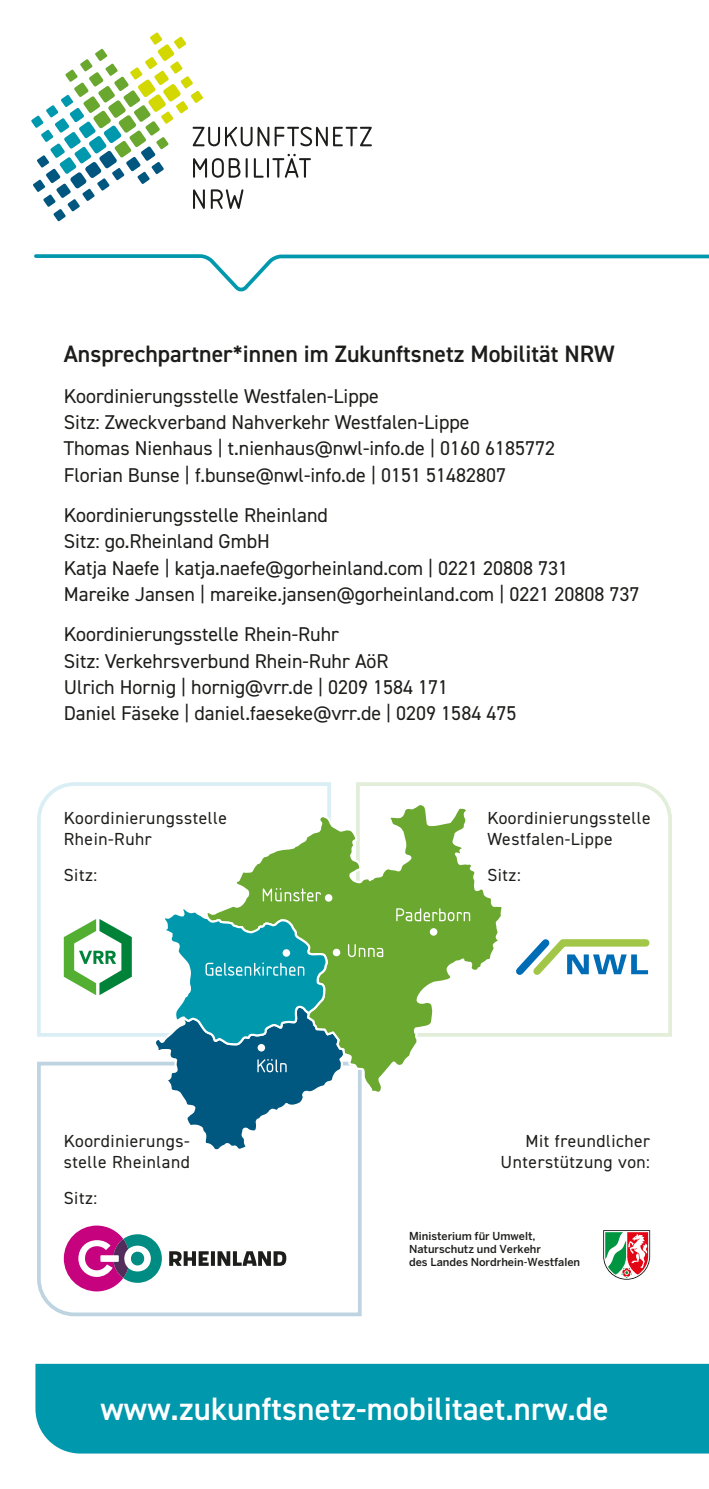
<style>
.page{position:relative;width:709px;height:1489px;background:#fff}
.page>*{position:absolute;margin:0;border:0;box-sizing:border-box;transform-origin:0 0}
.t1{font:600 32.5px "DIN2014";letter-spacing:.005em;color:#fff}
.t2{font:600 23.75px "DIN2014";color:#1d1d1b}
.t3{font:20px/26.2px "DIN2014";color:#1d1d1b}
.t4{font:17.5px/21px "DIN2014";letter-spacing:.03em;color:#1d1d1b}
.t5{font:500 11px/13px "Benton Sans";color:#1d1d1b}
</style>
<div class="page">
<svg style="left:37px;top:1061px;width:325px;height:256px"></svg>
<svg style="left:603px;top:1230px;width:47px;height:49px"></svg>
<svg style="left:169px;top:1251px;width:117px;height:14px"></svg>
<svg style="left:64px;top:1225px;width:98px;height:66px"></svg>
<svg style="left:34px;top:254px;width:675px;height:38px"></svg>
<svg style="left:31px;top:32px;width:341px;height:189px"></svg>
<div style="left:35px;top:1363px;width:674px;height:90px;background:#0098ad"></div>
<svg style="left:37px;top:782px;width:294px;height:255px"></svg>
<svg style="left:356px;top:782px;width:316px;height:255px"></svg>
<svg style="left:64px;top:918px;width:68px;height:77px"></svg>
<svg style="left:515px;top:932px;width:135px;height:49px"></svg>
<svg style="left:204px;top:803px;width:299px;height:270px"></svg>
<svg style="left:396px;top:908px;width:74px;height:13px"></svg>
<div style="left:430px;top:928px;width:7px;height:7px;background:#fff;border-radius:50%"></div>
<svg style="left:154px;top:888px;width:229px;height:263px"></svg>
<p class="t2" style="left:64px;top:338px;width:552px">Ansprechpartner*innen im Zukunftsnetz Mobilität NRW</p>
<p class="t3" style="left:64px;top:382px;width:493px">Koordinierungsstelle Westfalen-Lippe<br>Sitz: Zweckverband Nahverkehr Westfalen-Lippe<br>Thomas Nienhaus | t.nienhaus@nwl-info.de | 0160 6185772<br>Florian Bunse | f.bunse@nwl-info.de | 0151 51482807</p>
<p class="t3" style="left:64px;top:501px;width:577px">Koordinierungsstelle Rheinland<br>Sitz: go.Rheinland GmbH<br>Katja Naefe | katja.naefe@gorheinland.com | 0221 20808 731<br>Mareike Jansen | mareike.jansen@gorheinland.com | 0221 20808 737</p>
<p class="t3" style="left:64px;top:621px;width:454px">Koordinierungsstelle Rhein-Ruhr<br>Sitz: Verkehrsverbund Rhein-Ruhr AöR<br>Ulrich Hornig | hornig@vrr.de | 0209 1584 171<br>Daniel Fäseke | daniel.faeseke@vrr.de | 0209 1584 475</p>
<p class="t4" style="left:64px;top:806px;width:165px">Koordinierungsstelle<br>Rhein-Ruhr</p>
<p class="t4" style="left:487px;top:806px;width:165px">Koordinierungsstelle<br>Westfalen-Lippe</p>
<p class="t4" style="left:64px;top:864px;width:35px">Sitz:</p>
<p class="t4" style="left:487px;top:864px;width:35px">Sitz:</p>
<p class="t4" style="left:64px;top:1129px;width:128px">Koordinierungs&shy;stelle Rheinland</p>
<p class="t4" style="left:64px;top:1186px;width:35px">Sitz:</p>
<p class="t4" style="left:500px;top:1129px;width:151px;text-align:right">Mit freundlicher<br>Unterstützung von:</p>
<p class="t5" style="left:409px;top:1228px;width:173px">Ministerium für Umwelt,<br>Naturschutz und Verkehr<br>des Landes Nordrhein-Westfalen</p>
<h1 class="t1" style="left:100px;top:1387px;width:510px">www.zukunftsnetz-mobilitaet.nrw.de</h1>
</div>
